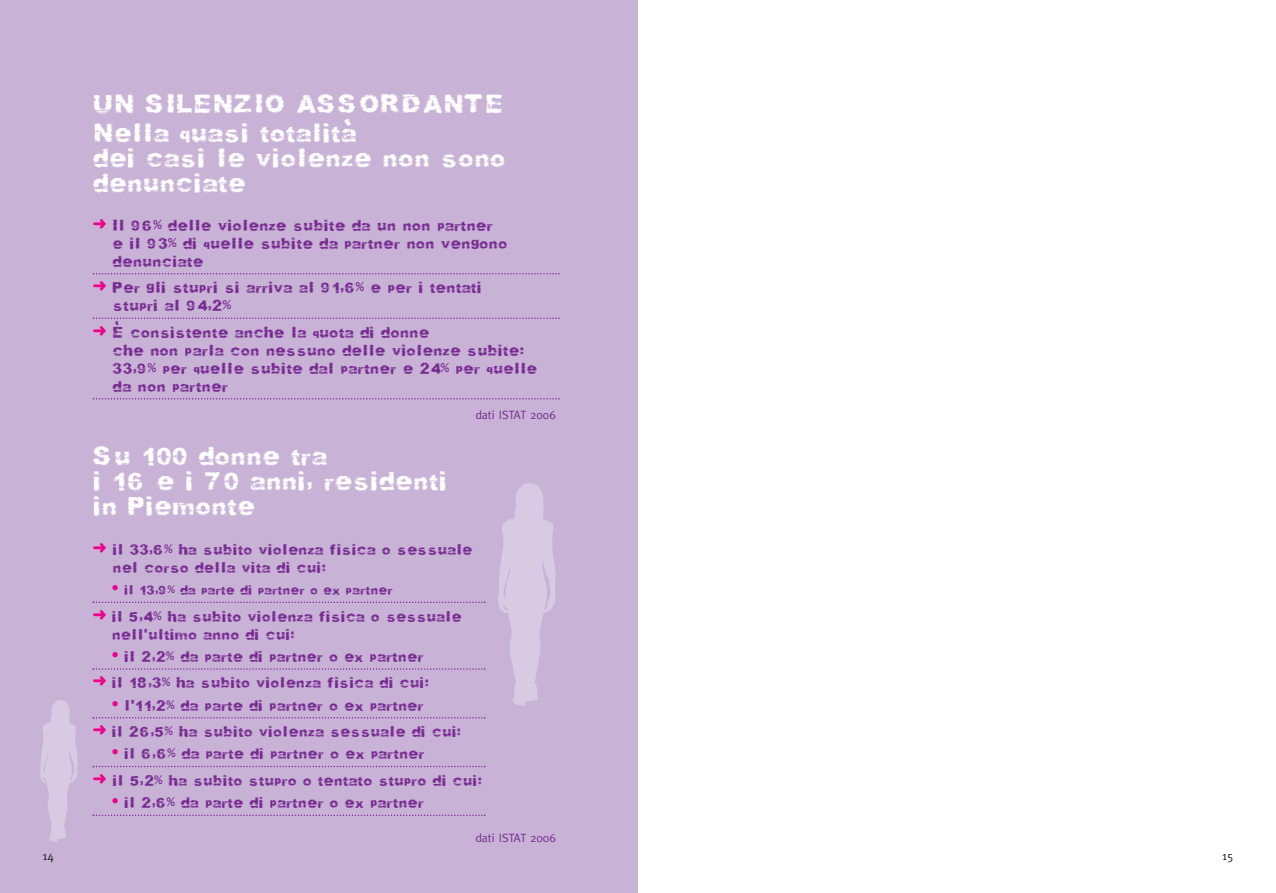
<style>
.page{position:relative;width:1276px;height:893px;background:#fff}
.page>*{position:absolute;margin:0;border:0;box-sizing:border-box;transform-origin:0 0}
.t1{font:21px/25.2px "Prefix";color:#fff}
.t2{font:12.45px/18px "Prefix";color:#772a91}
.t3{font:12px/18px "Prefix";color:#772a91}
.t4{font:12px "Meta";color:#772a91}
.t5{font:12px "Meta";color:#231f20}
.t6{font:10.5px "Prefix";color:#772a91}
.s1{color:#ed028c}
.s2{font-family:"Lucida Grande"}
.s3{font-family:"Meta";font-size:15px;color:#ed028c}
</style>
<div class="page">
<div style="left:0;top:0;width:638px;height:893px;background:#c8b2d5"></div>
<svg style="left:93px;top:601px;width:392px;height:2px"></svg>
<svg style="left:93px;top:668px;width:392px;height:2px"></svg>
<svg style="left:93px;top:717px;width:392px;height:1px"></svg>
<svg style="left:93px;top:766px;width:392px;height:1px"></svg>
<svg style="left:93px;top:814px;width:392px;height:2px"></svg>
<img style="left:498px;top:483px;width:58px;height:223px">
<img style="left:40px;top:701px;width:38px;height:141px">
<svg style="left:93px;top:273px;width:466px;height:1px"></svg>
<svg style="left:93px;top:398px;width:466px;height:1px"></svg>
<svg style="left:93px;top:317px;width:466px;height:2px"></svg>
<p class="t5" style="left:43px;top:849px;width:13px">14</p>
<h1 class="t1" style="left:93px;top:89px;width:413px;line-height:29.4px">Un Silenzio aSSorDanTe nella quasi totalita</h1>
<h1 class="t1" style="left:93px;top:145px;width:414px">dei casi le violenze non sono denunciate</h1>
<p class="t2" style="left:113px;top:216px;width:396px;text-indent:-20px"><span class="s1">➜</span> il 96<span class="s2">%</span> delle violenze subite da un non partner<br>e il 93<span class="s2">%</span> di quelle subite da partner non vengono denunciate</p>
<p class="t2" style="left:113px;top:278px;width:371px;text-indent:-20px"><span class="s1">➜</span> per gli stupri si arriva al 91,6<span class="s2">%</span> e per i tentati stupri al 94,2<span class="s2">%</span></p>
<p class="t2" style="left:113px;top:323px;width:426px;text-indent:-20px"><span class="s1">➜</span> e consistente anche la quota di donne<br>che non parla con nessuno delle violenze subite:<br>33,9<span class="s2">%</span> per quelle subite dal partner e 24<span class="s2">%</span> per quelle da non partner</p>
<p class="t4" style="left:475px;top:408px;width:82px">dati ISTAT 2006</p>
<h1 class="t1" style="left:93px;top:443px;width:356px">Su 100 donne tra<br>i 16 e i 70 anni, residenti in piemonte</h1>
<p class="t3" style="left:113px;top:540px;width:361px;text-indent:-20px"><span class="s1">➜</span> il 33,6<span class="s2">%</span> ha subito violenza fisica o sessuale nel corso della vita di cui:</p>
<p class="t6" style="left:111px;top:585px;width:283px"><span class="s3">•</span> il 13,9<span class="s2">%</span> da parte di partner o ex partner</p>
<p class="t3" style="left:112px;top:607px;width:351px;text-indent:-19px"><span class="s1">➜</span> il 5,4<span class="s2">%</span> ha subito violenza fisica o sessuale nell’ultimo anno di cui:</p>
<p class="t3" style="left:111px;top:647px;width:313px"><span class="s3">•</span> il 2,2<span class="s2">%</span> da parte di partner o ex partner</p>
<p class="t3" style="left:93px;top:674px;width:338px"><span class="s1">➜</span> il 18,3<span class="s2">%</span> ha subito violenza fisica di cui:</p>
<p class="t3" style="left:111px;top:696px;width:314px"><span class="s3">•</span> l’11,2<span class="s2">%</span> da parte di partner o ex partner</p>
<p class="t3" style="left:93px;top:722px;width:370px"><span class="s1">➜</span> il 26,5<span class="s2">%</span> ha subito violenza sessuale di cui:</p>
<p class="t3" style="left:111px;top:745px;width:315px"><span class="s3">•</span> il 6,6<span class="s2">%</span> da parte di partner o ex partner</p>
<p class="t3" style="left:93px;top:771px;width:391px"><span class="s1">➜</span> il 5,2<span class="s2">%</span> ha subito stupro o tentato stupro di cui:</p>
<p class="t3" style="left:111px;top:793px;width:314px"><span class="s3">•</span> il 2,6<span class="s2">%</span> da parte di partner o ex partner</p>
<p class="t4" style="left:475px;top:831px;width:82px">dati ISTAT 2006</p>
<p class="t5" style="left:1222px;top:849px;width:13px">15</p>
</div>
